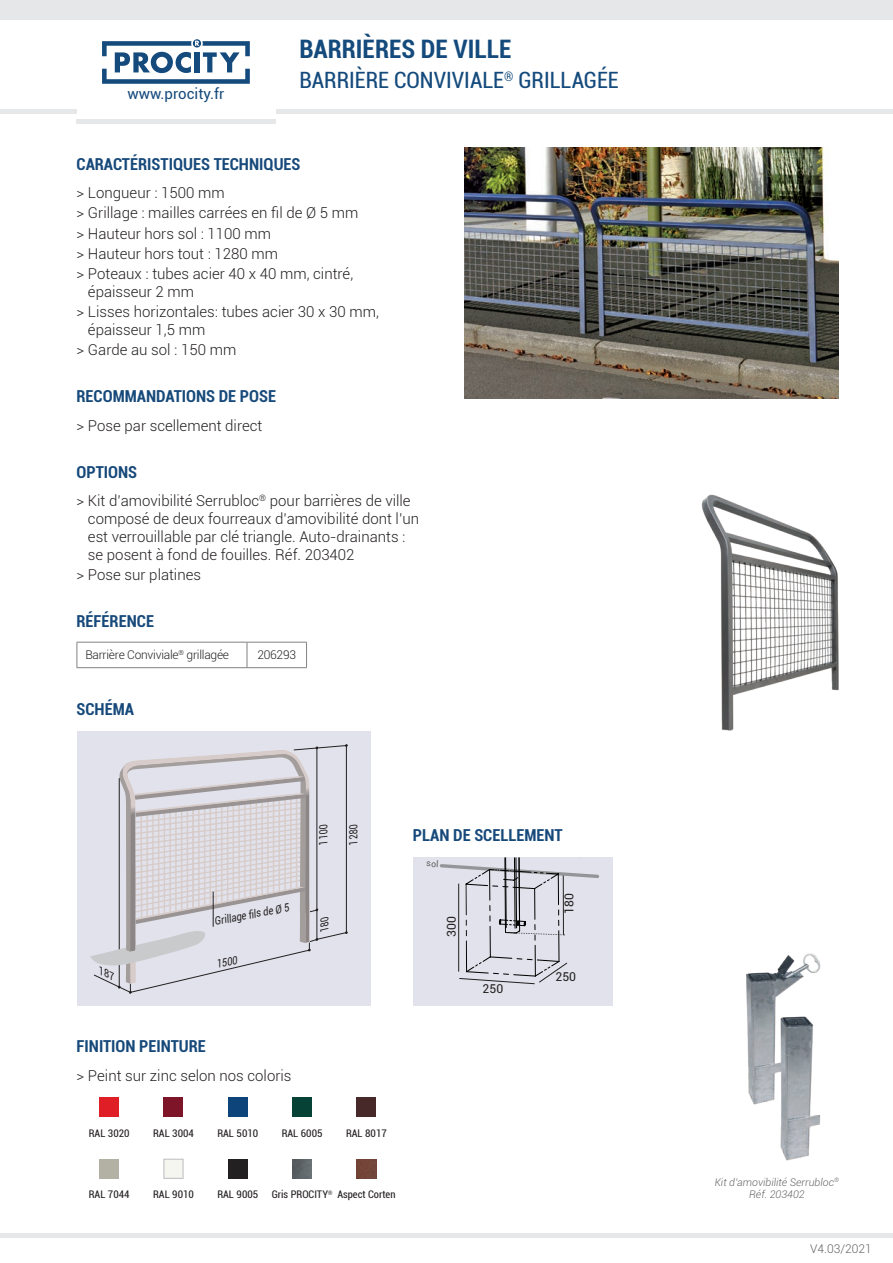
<style>
.page{position:relative;width:893px;height:1263px;background:#fff}
.page>*{position:absolute;margin:0;border:0;box-sizing:border-box;transform-origin:0 0}
.t1{font:700 condensed 25.5px "Roboto";color:#144a7c}
.t2{font:condensed 22.5px "Roboto";color:#144a7c}
.t3{font:700 condensed 16.5px "Roboto";color:#16497a}
.t4{font:300 15px/20.1px "Roboto";color:#231f20}
.t5{font:15px "Roboto";color:#144a7c}
.t6{font:12.15px "Roboto";color:#231f20}
.t7{font:300 12px "Roboto";letter-spacing:-.02em;color:#231f20}
.t8{font:300 12px "Roboto";color:#636366}
.t9{font:11.4px "Roboto";color:#231f20;scale:.8 1}
.t10{font:11.25px "Roboto";color:#231f20;scale:.83 1}
.t11{font:italic 11.1px "Roboto";color:#231f20;scale:.84 1}
.t12{font:italic 11.1px "Roboto";color:#231f20;scale:.8 1}
.t13{font:condensed 10.5px "Roboto";color:#231f20}
.t14{font:italic 300 10.5px/12.6px "Roboto";color:#636366;text-align:center}
</style>
<div class="page">
<div style="left:0;top:0;width:893px;height:19px;background:#e6e7e9"></div>
<hr style="left:0;top:110px;width:77px;height:4px;background:#e6e7e9">
<hr style="left:276px;top:110px;width:617px;height:4px;background:#e6e7e9">
<hr style="left:0;top:1233px;width:893px;height:4px;background:#e6e7e9">
<hr style="left:77px;top:119px;width:199px;height:4px;background:#e6e7e9">
<svg style="left:102px;top:39px;width:148px;height:45px"></svg>
<div style="left:100px;top:1097px;width:19px;height:19px;background:#e01e25"></div>
<div style="left:100px;top:1159px;width:19px;height:19px;background:#b2b1a4"></div>
<div style="left:164px;top:1097px;width:19px;height:19px;background:#7e1427"></div>
<div style="left:164px;top:1159px;width:19px;height:20px;background:#f5f6ef;border:1px solid #bcbdc0"></div>
<div style="left:228px;top:1097px;width:19px;height:19px;background:#0d457a"></div>
<div style="left:228px;top:1159px;width:19px;height:19px;background:#232021"></div>
<div style="left:293px;top:1097px;width:19px;height:19px;background:#074236"></div>
<img style="left:357px;top:1159px;width:19px;height:19px">
<div style="left:357px;top:1097px;width:19px;height:19px;background:#482929"></div>
<img style="left:293px;top:1159px;width:19px;height:19px">
<hr style="left:77px;top:642px;width:170px;height:1px;background:#808285">
<svg style="left:77px;top:642px;width:1px;height:25px"></svg>
<hr style="left:77px;top:667px;width:170px;height:1px;background:#808285">
<hr style="left:247px;top:642px;width:60px;height:1px;background:#808285">
<svg style="left:247px;top:642px;width:1px;height:25px"></svg>
<svg style="left:306px;top:642px;width:1px;height:25px"></svg>
<hr style="left:247px;top:667px;width:60px;height:1px;background:#808285">
<div style="left:77px;top:731px;width:293px;height:275px;background:#e1e2eb"></div>
<img style="left:465px;top:147px;width:374px;height:251px">
<img style="left:746px;top:953px;width:75px;height:208px">
<div style="left:414px;top:857px;width:199px;height:149px;background:#e1e2eb"></div>
<img style="left:701px;top:494px;width:138px;height:237px">
<svg style="left:90px;top:744px;width:257px;height:249px"></svg>
<svg style="left:439px;top:857px;width:161px;height:128px"></svg>
<p class="t5" style="left:127px;top:88px;width:98px">www.procity.fr</p>
<h1 class="t1" style="left:299px;top:35px;width:214px">BARRIÈRES DE VILLE</h1>
<h2 class="t2" style="left:299px;top:71px;width:321px">BARRIÈRE CONVIVIALE<sup>®</sup> GRILLAGÉE</h2>
<p class="t3" style="left:77px;top:154px;width:225px">CARACTÉRISTIQUES TECHNIQUES</p>
<p class="t4" style="left:77px;top:184px;width:283px">&gt; Longueur : 1500 mm<br>&gt; Grillage : mailles carrées en fil de Ø 5 mm &gt; Hauteur hors sol : 1100 mm<br>&gt; Hauteur hors tout : 1280 mm<br>&gt; Poteaux : tubes acier 40 x 40 mm, cintré,</p>
<p class="t4" style="left:77px;top:283px;width:304px;text-indent:11px">épaisseur 2 mm<br>&gt; Lisses horizontales: tubes acier 30 x 30 mm,</p>
<p class="t4" style="left:77px;top:321px;width:161px;text-indent:11px">épaisseur 1,5 mm<br>&gt; Garde au sol : 150 mm</p>
<p class="t3" style="left:77px;top:387px;width:201px">RECOMMANDATIONS DE POSE</p>
<p class="t4" style="left:77px;top:416px;width:187px">&gt; Pose par scellement direct</p>
<p class="t3" style="left:77px;top:462px;width:62px">OPTIONS</p>
<p class="t4" style="left:88px;top:493px;width:333px;line-height:18px;text-indent:-11px">&gt; Kit d’amovibilité Serrubloc<sup>®</sup> pour barrières de ville composé de deux fourreaux d’amovibilité dont l’un est verrouillable par clé triangle. Auto-drainants : se posent à fond de fouilles. Réf. 203402</p>
<p class="t4" style="left:77px;top:566px;width:126px">&gt; Pose sur platines</p>
<p class="t3" style="left:77px;top:612px;width:79px">RÉFÉRENCE</p>
<p class="t7" style="left:85px;top:647px;width:145px">Barrière Conviviale<sup>®</sup> grillagée</p>
<p class="t7" style="left:257px;top:650px;width:40px">206293</p>
<p class="t3" style="left:77px;top:699px;width:59px">SCHÉMA</p>
<p class="t10" style="left:213px;top:914px;width:93px;rotate:-11deg">Grillage fi ls de Ø 5</p>
<p class="t11" style="left:215px;top:958px;width:27px;rotate:-13deg">1500</p>
<p class="t9" style="left:317px;top:844px;width:27px;rotate:-90deg">1100</p>
<p class="t9" style="left:347px;top:844px;width:27px;rotate:-90deg">1280</p>
<p class="t12" style="left:318px;top:931px;width:20px;rotate:-90deg">180</p>
<p class="t3" style="left:77px;top:1037px;width:131px">FINITION PEINTURE</p>
<p class="t4" style="left:77px;top:1067px;width:216px">&gt; Peint sur zinc selon nos coloris</p>
<p class="t13" style="left:89px;top:1129px;width:42px">RAL 3020</p>
<p class="t13" style="left:153px;top:1129px;width:42px">RAL 3004</p>
<p class="t13" style="left:217px;top:1129px;width:42px">RAL 5010</p>
<p class="t13" style="left:282px;top:1129px;width:42px">RAL 6005</p>
<p class="t13" style="left:346px;top:1129px;width:42px">RAL 8017</p>
<p class="t3" style="left:413px;top:825px;width:151px">PLAN DE SCELLEMENT</p>
<p class="t6" style="left:444px;top:937px;width:22px;rotate:-90deg">300</p>
<p class="t6" style="left:483px;top:982px;width:22px">250</p>
<p class="t6" style="left:562px;top:914px;width:22px;rotate:-90deg">180</p>
<p class="t6" style="left:556px;top:970px;width:22px">250</p>
<p class="t13" style="left:89px;top:1190px;width:42px">RAL 7044</p>
<p class="t13" style="left:153px;top:1190px;width:42px">RAL 9010</p>
<p class="t13" style="left:217px;top:1190px;width:42px">RAL 9005</p>
<p class="t13" style="left:272px;top:1190px;width:62px">Gris PROCITY<sup>®</sup></p>
<p class="t13" style="left:337px;top:1190px;width:60px">Aspect Corten</p>
<p class="t14" style="left:715px;top:1176px;width:126px">Kit d’amovibilité Serrubloc<sup>®<br></sup>Réf. 203402</p>
<p class="t8" style="left:810px;top:1240px;width:63px">V4.03/2021</p>
</div>
